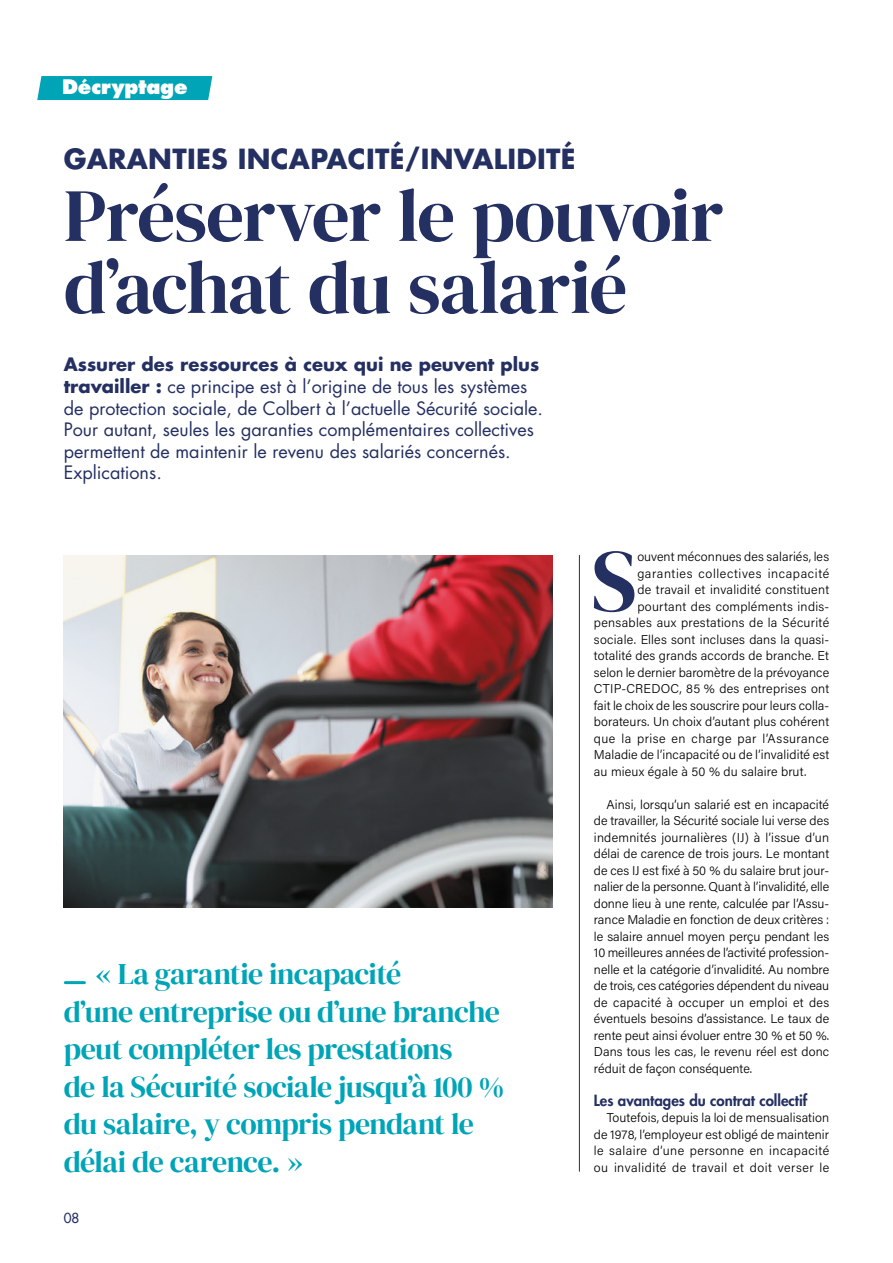
<style>
.page{position:relative;width:893px;height:1263px;background:#fff}
.page>*{position:absolute;margin:0;border:0;box-sizing:border-box;transform-origin:0 0}
.t1{font:87.75px "DM Serif Display";color:#242f62}
.t2{font:75px/72px "DM Serif Display";letter-spacing:-.02em;color:#242f62}
.t3{font:30px/37.5px "DM Serif Display";letter-spacing:-.025em;color:#00a4b7}
.t4{font:700 27px "Futura Std";letter-spacing:.01em;color:#242f62}
.t5{font:800 19.5px "Futura Std";letter-spacing:-.01em;color:#fff}
.t6{font:18px/21.6px "Futura Std";color:#242f62}
.t7{font:800 15px "Futura Std";color:#242f62}
.t8{font:500 13.5px "Futura Std";color:#242f62}
.t9{font:12.75px/16.5px "Acumin Variable Concept";letter-spacing:.01em;color:#000;text-align:justify}
.t10{font:12.75px "Acumin Variable Concept";letter-spacing:.035em;color:#000}
.t11{font:12.75px "Acumin Variable Concept";letter-spacing:.045em;color:#000}
.s1{font-weight:700}
</style>
<div class="page">
<hr style="left:579px;top:555px;width:1px;height:617px;background:#242f62">
<div style="left:39px;top:76px;width:171px;height:24px;background:#00a4b7"></div>
<hr style="left:65px;top:981px;width:19px;height:3px;background:#00a4b7">
<img style="left:64px;top:555px;width:489px;height:352px">
<h3 class="t5" style="left:62px;top:75px;width:127px">Décryptage</h3>
<h3 class="t4" style="left:64px;top:141px;width:513px">GARANTIES INCAPACITÉ/INVALIDITÉ</h3>
<h2 class="t2" style="left:64px;top:180px;width:661px">Préserver le pouvoir d’achat du salarié</h2>
<p class="t6" style="left:64px;top:354px;width:481px"><span class="s1">Assurer des ressources à ceux qui ne peuvent plus travailler :</span> ce principe est à l’origine de tous les systèmes de protection sociale, de Colbert à l’actuelle Sécurité sociale.<br>Pour autant, seules les garanties complémentaires collectives permettent de maintenir le revenu des salariés concernés.<br>Explications.</p>
<h3 class="t3" style="left:64px;top:955px;width:442px;text-indent:32px">« La garantie incapacité<br>d’une entreprise ou d’une branche peut compléter les prestations<br>de la Sécurité sociale jusqu’à 100 % du salaire, y compris pendant le délai de carence. »</h3>
<p class="t8" style="left:64px;top:1210px;width:17px">08</p>
<h1 class="t1" style="left:591px;top:530px;width:47px">S</h1>
<p class="t9" style="left:637px;top:548px;width:193px">ouvent méconnues des salariés, les</p>
<p class="t11" style="left:637px;top:564px;width:193px">garanties collectives incapacité</p>
<p class="t9" style="left:637px;top:581px;width:193px">de travail et invalidité constituent</p>
<p class="t9" style="left:637px;top:597px;width:193px">pourtant des compléments indis-</p>
<p class="t9" style="left:594px;top:614px;width:237px">pensables aux prestations de la Sécurité</p>
<p class="t9" style="left:594px;top:630px;width:237px">sociale. Elles sont incluses dans la quasi-</p>
<p class="t9" style="left:594px;top:647px;width:237px">totalité des grands accords de branche. Et</p>
<p class="t9" style="left:594px;top:663px;width:237px">selon le dernier baromètre de la prévoyance</p>
<p class="t9" style="left:594px;top:680px;width:237px">CTIP-CREDOC, 85 % des entreprises ont</p>
<p class="t9" style="left:594px;top:696px;width:237px">fait le choix de les souscrire pour leurs colla-</p>
<p class="t9" style="left:594px;top:713px;width:237px">borateurs. Un choix d’autant plus cohérent</p>
<p class="t10" style="left:594px;top:729px;width:237px">que la prise en charge par l’Assurance</p>
<p class="t9" style="left:594px;top:746px;width:237px">Maladie de l’incapacité ou de l’invalidité est</p>
<p class="t9" style="left:594px;top:762px;width:214px">au mieux égale à 50 % du salaire brut.</p>
<p class="t9" style="left:594px;top:795px;width:237px;text-indent:13px">Ainsi, lorsqu’un salarié est en incapacité de travailler, la Sécurité sociale lui verse des indemnités journalières (IJ) à l’issue d’un délai de carence de trois jours. Le montant de ces IJ est fixé à 50 % du salaire brut jour&shy;nalier de la personne. Quant à l’invalidité, elle donne lieu à une rente, calculée par l’Assu&shy;rance Maladie en fonction de deux critères : le salaire annuel moyen perçu pendant les 10 meilleures années de l’activité profession&shy;nelle et la catégorie d’invalidité. Au nombre de trois, ces catégories dépendent du niveau de capacité à occuper un emploi et des éventuels besoins d’assistance. Le taux de rente peut ainsi évoluer entre 30 % et 50 %.<br>Dans tous les cas, le revenu réel est donc réduit de façon conséquente.</p>
<p class="t7" style="left:594px;top:1090px;width:215px">Les avantages du contrat collectif</p>
<p class="t9" style="left:594px;top:1109px;width:237px;text-indent:13px">Toutefois, depuis la loi de mensualisation de 1978, l’employeur est obligé de maintenir le salaire d’une personne en incapacité ou invalidité de travail et doit verser le</p>
</div>
